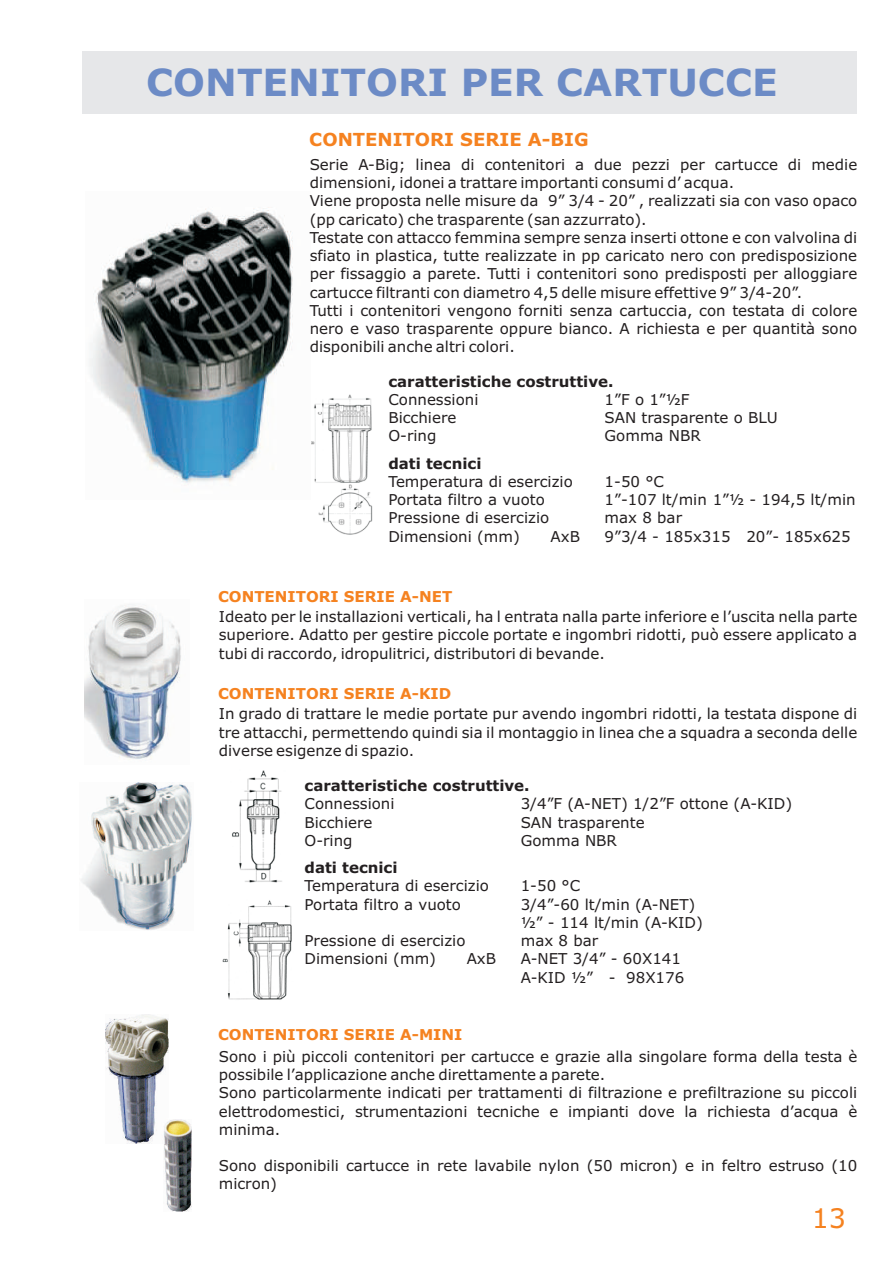
<style>
.page{position:relative;width:895px;height:1263px;background:#fff}
.page>*{position:absolute;margin:0;border:0;box-sizing:border-box;transform-origin:0 0}
.t1{font:700 37.5px "Verdana";color:#6c8bc6}
.t2{font:27px "Verdana";color:#f58220}
.t3{font:700 18px "Verdana";color:#f58220}
.t4{font:15px/18.3px "Verdana";color:#231f20}
.t5{font:700 15px "Verdana";color:#231f20}
.t6{font:700 15px "Verdana";color:#f58220}
</style>
<div class="page">
<img style="left:164px;top:1119px;width:27px;height:93px">
<img style="left:105px;top:1014px;width:63px;height:130px">
<img style="left:81px;top:782px;width:111px;height:148px">
<div style="left:82px;top:51px;width:774px;height:63px;background:#e6e7e9"></div>
<img style="left:90px;top:207px;width:203px;height:276px">
<img style="left:312px;top:395px;width:61px;height:140px">
<img style="left:84px;top:604px;width:97px;height:156px">
<img style="left:232px;top:770px;width:50px;height:113px">
<img style="left:222px;top:900px;width:70px;height:100px">
<h1 class="t1" style="left:146px;top:67px;width:633px">CONTENITORI PER CARTUCCE</h1>
<p class="t3" style="left:309px;top:132px;width:281px">CONTENITORI SERIE A-BIG</p>
<p class="t4" style="left:309px;top:157px;width:549px">Serie A-Big; linea di contenitori a due pezzi per cartucce di medie dimensioni, idonei a trattare importanti consumi d’ acqua.<br>Viene proposta nelle misure da 9” 3/4 - 20” , realizzati sia con vaso opaco (pp caricato) che trasparente (san azzurrato).<br>Testate con attacco femmina sempre senza inserti ottone e con valvolina di sfiato in plastica, tutte realizzate in pp caricato nero con predisposizione per fissaggio a parete. Tutti i contenitori sono predisposti per alloggiare cartucce filtranti con diametro 4,5 delle misure effettive 9” 3/4-20”.<br>Tutti i contenitori vengono forniti senza cartuccia, con testata di colore nero e vaso trasparente oppure bianco. A richiesta e per quantità sono disponibili anche altri colori.</p>
<p class="t5" style="left:388px;top:375px;width:226px">caratteristiche costruttive.</p>
<p class="t4" style="left:388px;top:391px;width:91px">Connessioni</p>
<p class="t4" style="left:604px;top:391px;width:86px">1”F o 1”½F</p>
<p class="t4" style="left:388px;top:410px;width:69px">Bicchiere</p>
<p class="t4" style="left:604px;top:410px;width:175px">SAN trasparente o BLU</p>
<p class="t4" style="left:388px;top:428px;width:49px">O-ring</p>
<p class="t4" style="left:604px;top:428px;width:98px">Gomma NBR</p>
<p class="t5" style="left:388px;top:457px;width:94px">dati tecnici</p>
<p class="t4" style="left:388px;top:473px;width:186px">Temperatura di esercizio</p>
<p class="t4" style="left:604px;top:473px;width:61px">1-50 °C</p>
<p class="t4" style="left:388px;top:492px;width:158px">Portata filtro a vuoto</p>
<p class="t4" style="left:604px;top:492px;width:252px">1”-107 lt/min 1”½ - 194,5 lt/min</p>
<p class="t4" style="left:388px;top:510px;width:162px">Pressione di esercizio</p>
<p class="t4" style="left:604px;top:510px;width:79px">max 8 bar</p>
<p class="t4" style="left:388px;top:528px;width:133px">Dimensioni (mm)</p>
<p class="t4" style="left:550px;top:528px;width:31px">AxB</p>
<p class="t4" style="left:604px;top:528px;width:247px">9”3/4 - 185x315 20”- 185x625</p>
<p class="t6" style="left:218px;top:590px;width:235px">CONTENITORI SERIE A-NET</p>
<p class="t4" style="left:219px;top:609px;width:639px;text-align:justify">Ideato per le installazioni verticali, ha l entrata nalla parte inferiore e l’uscita nella parte superiore. Adatto per gestire piccole portate e ingombri ridotti, può essere applicato a tubi di raccordo, idropulitrici, distributori di bevande.</p>
<p class="t6" style="left:218px;top:688px;width:234px">CONTENITORI SERIE A-KID</p>
<p class="t4" style="left:219px;top:706px;width:639px;text-align:justify">In grado di trattare le medie portate pur avendo ingombri ridotti, la testata dispone di tre attacchi, permettendo quindi sia il montaggio in linea che a squadra a seconda delle diverse esigenze di spazio.</p>
<p class="t5" style="left:304px;top:780px;width:226px">caratteristiche costruttive.</p>
<p class="t4" style="left:304px;top:796px;width:91px">Connessioni</p>
<p class="t4" style="left:520px;top:796px;width:273px">3/4”F (A-NET) 1/2”F ottone (A-KID)</p>
<p class="t4" style="left:304px;top:814px;width:69px">Bicchiere</p>
<p class="t4" style="left:520px;top:814px;width:125px">SAN trasparente</p>
<p class="t4" style="left:304px;top:833px;width:49px">O-ring</p>
<p class="t4" style="left:520px;top:833px;width:98px">Gomma NBR</p>
<p class="t5" style="left:304px;top:862px;width:94px">dati tecnici</p>
<p class="t4" style="left:304px;top:878px;width:186px">Temperatura di esercizio</p>
<p class="t4" style="left:520px;top:878px;width:61px">1-50 °C</p>
<p class="t4" style="left:304px;top:896px;width:158px">Portata filtro a vuoto</p>
<p class="t4" style="left:520px;top:896px;width:184px">3/4”-60 lt/min (A-NET) ½” - 114 lt/min (A-KID)</p>
<p class="t4" style="left:304px;top:933px;width:162px">Pressione di esercizio</p>
<p class="t4" style="left:520px;top:933px;width:79px">max 8 bar</p>
<p class="t4" style="left:304px;top:951px;width:133px">Dimensioni (mm)</p>
<p class="t4" style="left:466px;top:951px;width:31px">AxB</p>
<p class="t4" style="left:520px;top:951px;width:165px">A-NET 3/4” - 60X141<br>A-KID ½” - 98X176</p>
<p class="t6" style="left:218px;top:1028px;width:246px">CONTENITORI SERIE A-MINI</p>
<p class="t4" style="left:219px;top:1049px;width:639px">Sono i più piccoli contenitori per cartucce e grazie alla singolare forma della testa è possibile l’applicazione anche direttamente a parete.<br>Sono particolarmente indicati per trattamenti di filtrazione e prefiltrazione su piccoli elettrodomestici, strumentazioni tecniche e impianti dove la richiesta d’acqua è minima.</p>
<p class="t4" style="left:219px;top:1158px;width:639px">Sono disponibili cartucce in rete lavabile nylon (50 micron) e in feltro estruso (10 micron)</p>
<h2 class="t2" style="left:811px;top:1207px;width:36px">13</h2>
</div>
